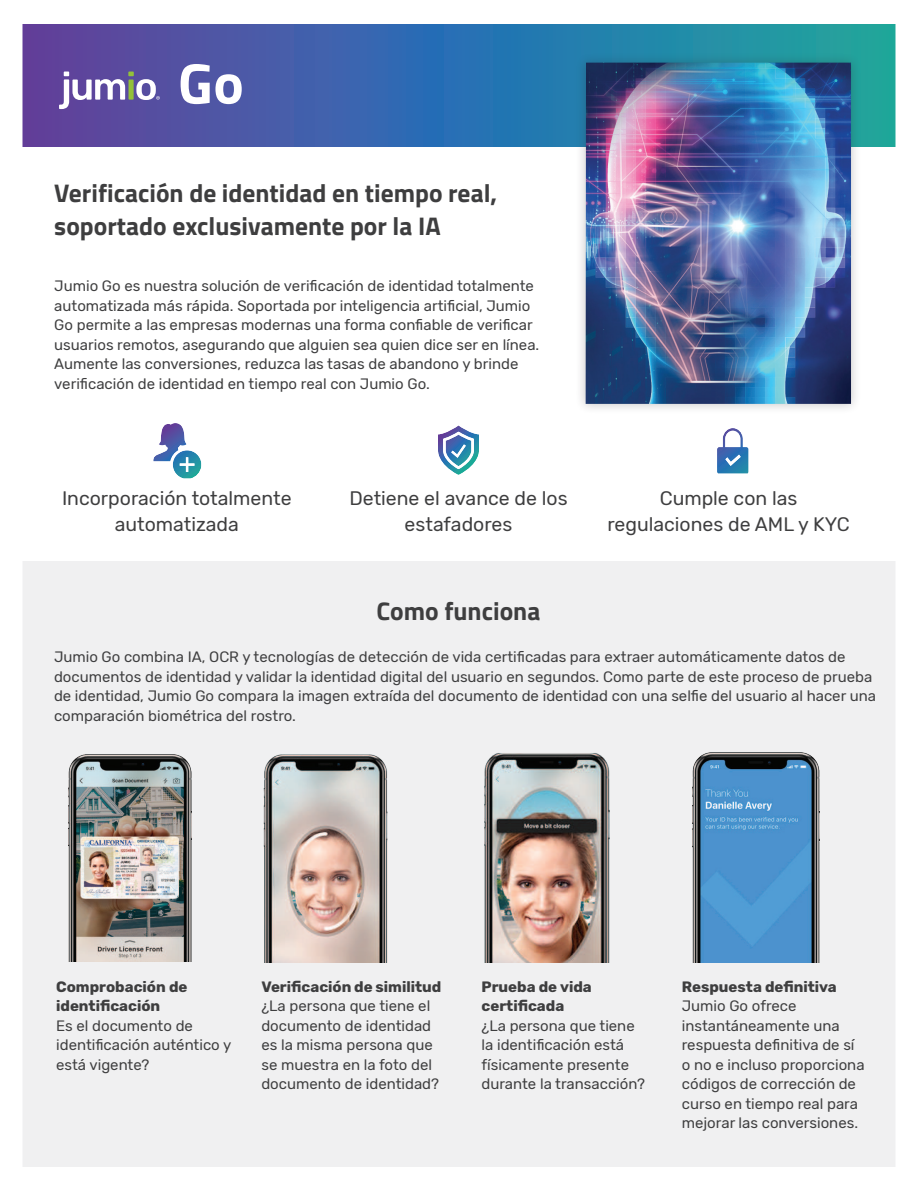
<style>
.page{position:relative;width:918px;height:1188px;background:#fff}
.page>*{position:absolute;margin:0;border:0;box-sizing:border-box;transform-origin:0 0}
.t1{font:700 57px "Titillium Web";color:#fff}
.t2{font:700 25.5px/33px "Titillium Web";color:#3e3e3f}
.t3{font:19.5px/25.5px "Rubik";color:#3e3e3f;text-align:center}
.t4{font:15px/19.5px "Rubik";color:#3e3e3f}
.t5{font:700 15px/19.5px "Rubik";color:#3e3e3f}
</style>
<div class="page">
<img style="left:22px;top:24px;width:874px;height:1143px">
<svg style="left:153px;top:423px;width:48px;height:56px"></svg>
<svg style="left:437px;top:425px;width:43px;height:50px"></svg>
<svg style="left:717px;top:428px;width:32px;height:46px"></svg>
<svg style="left:59px;top:72px;width:101px;height:37px"></svg>
<h1 class="t1" style="left:178px;top:61px;width:67px">Go</h1>
<h2 class="t2" style="left:54px;top:179px;width:444px">Verificación de identidad en tiempo real, soportado exclusivamente por la IA</h2>
<p class="t4" style="left:54px;top:277px;width:487px">Jumio Go es nuestra solución de verificación de identidad totalmente automatizada más rápida. Soportada por inteligencia artificial, Jumio Go permite a las empresas modernas una forma confiable de verificar usuarios remotos, asegurando que alguien sea quien dice ser en línea.<br>Aumente las conversiones, reduzca las tasas de abandono y brinde verificación de identidad en tiempo real con Jumio Go.</p>
<h3 class="t3" style="left:62px;top:486px;width:231px">Incorporación totalmente automatizada</h3>
<h3 class="t3" style="left:349px;top:487px;width:220px">Detiene el avance de los estafadores</h3>
<h3 class="t3" style="left:607px;top:486px;width:244px">Cumple con las regulaciones de AML y KYC</h3>
<h2 class="t2" style="left:377px;top:596px;width:165px">Como funciona</h2>
<p class="t4" style="left:54px;top:648px;width:824px">Jumio Go combina IA, OCR y tecnologías de detección de vida certificadas para extraer automáticamente datos de documentos de identidad y validar la identidad digital del usuario en segundos. Como parte de este proceso de prueba de identidad, Jumio Go compara la imagen extraída del documento de identidad con una selfie del usuario al hacer una comparación biométrica del rostro.</p>
<p class="t5" style="left:56px;top:977px;width:133px">Comprobación de identificación</p>
<p class="t4" style="left:56px;top:1017px;width:177px">Es el documento de identificación auténtico y está vigente?</p>
<p class="t5" style="left:261px;top:977px;width:182px">Verificación de similitud</p>
<p class="t4" style="left:261px;top:997px;width:179px">¿La persona que tiene el documento de identidad es la misma persona que se muestra en la foto del documento de identidad?</p>
<p class="t5" style="left:482px;top:977px;width:112px">Prueba de vida certificada</p>
<p class="t4" style="left:482px;top:1016px;width:165px">¿La persona que tiene la identificación está físicamente presente durante la transacción?</p>
<p class="t5" style="left:682px;top:977px;width:156px">Respuesta definitiva</p>
<p class="t4" style="left:682px;top:998px;width:184px">Jumio Go ofrece instantáneamente una respuesta definitiva de sí o no e incluso proporciona códigos de corrección de curso en tiempo real para mejorar las conversiones.</p>
</div>
